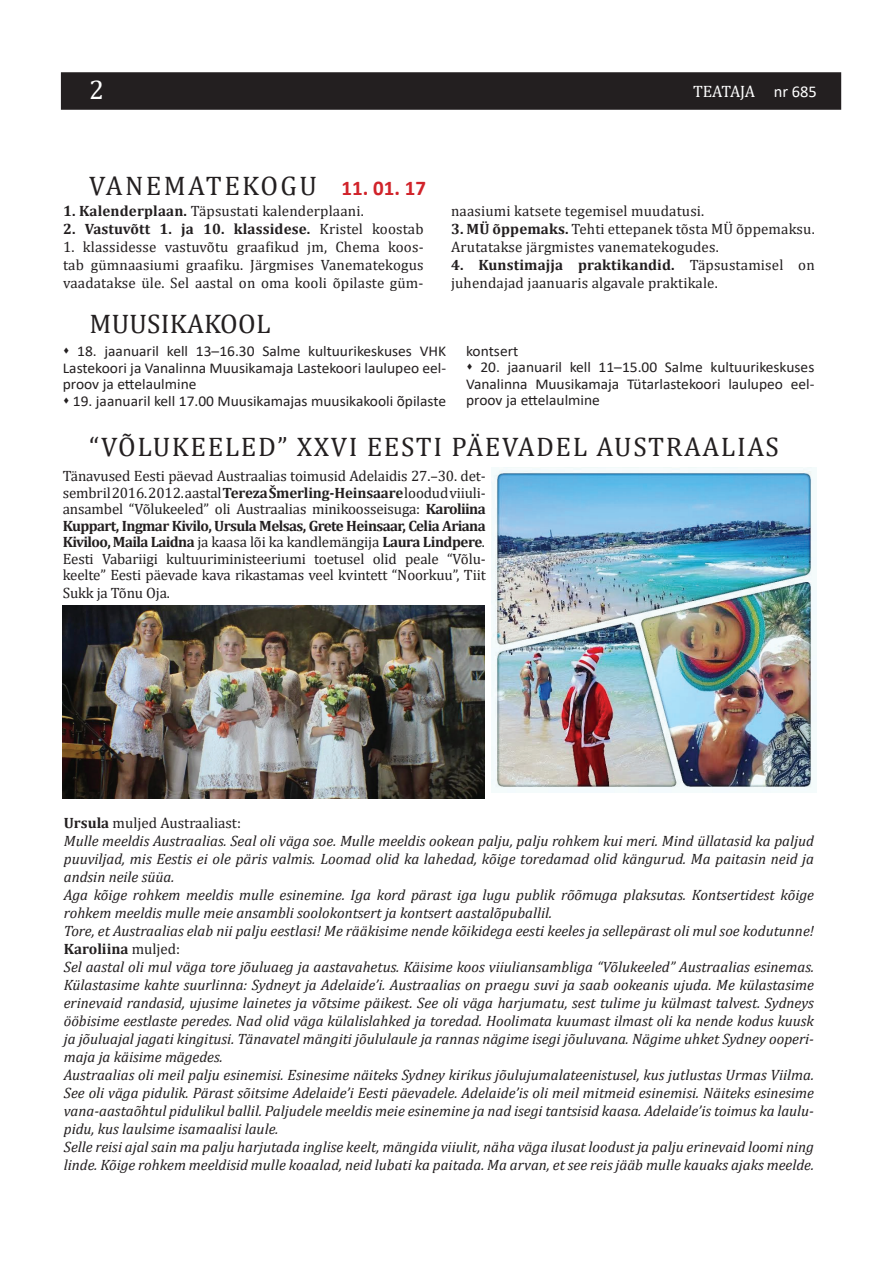
<style>
.page{position:relative;width:893px;height:1263px;background:#fff}
.page>*{position:absolute;margin:0;border:0;box-sizing:border-box;transform-origin:0 0}
.t1{font:27px "Cambria";letter-spacing:.06em;color:#231f20}
.t2{font:27px "Cambria";letter-spacing:.09em;color:#231f20}
.t3{font:27px "Cambria";letter-spacing:.01em;color:#231f20}
.t4{font:27px "Cambria";color:#fff}
.t5{font:700 21px "Calibri";color:#d1232a}
.t6{font:16.5px "Cambria";letter-spacing:-.015em;color:#fff}
.t7{font:italic 15px/18px "Cambria";color:#231f20;text-align:justify}
.t8{font:15px/16.5px "Cambria";color:#231f20}
.t9{font:15px/16.5px "Calibri";color:#231f20;text-align:justify}
.t10{font:700 15px "Cambria";letter-spacing:.01em;color:#231f20}
.s1{font-family:"Calibri"}
.s2{font-weight:700}
.s3{font-weight:400}
</style>
<div class="page">
<div style="left:61px;top:72px;width:780px;height:38px;background:#231f20"></div>
<img style="left:492px;top:468px;width:324px;height:324px">
<img style="left:63px;top:605px;width:421px;height:193px">
<p class="t4" style="left:89px;top:74px;width:16px">2</p>
<p class="t6" style="left:693px;top:82px;width:125px">TEATAJA <span class="s1">nr 685</span></p>
<p class="t2" style="left:89px;top:170px;width:229px">VANEMATEKOGU</p>
<p class="t5" style="left:341px;top:173px;width:86px">11. 01. 17</p>
<p class="t8" style="left:63px;top:203px;width:302px"><span class="s2">1. Kalenderplaan.</span> Täpsustati kalenderplaani.</p>
<p class="t10" style="left:63px;top:219px;width:362px">2. Vastuvõtt 1. ja 10. klassidese. <span class="s3">Kristel koostab</span></p>
<p class="t8" style="left:63px;top:238px;width:362px;line-height:18px;text-align:justify">1. klassidesse vastuvõtu graafikud jm, Chema koos&shy;tab gümnaasiumi graafiku. Järgmises Vanematekogus vaadatakse üle. Sel aastal on oma kooli õpilaste güm-</p>
<p class="t8" style="left:451px;top:203px;width:255px">naasiumi katsete tegemisel muudatusi.</p>
<p class="t8" style="left:451px;top:220px;width:365px;line-height:18px"><span class="s2">3. MÜ õppemaks.</span> Tehti ettepanek tõsta MÜ õppemaksu.<br>Arutatakse järgmistes vanematekogudes.</p>
<p class="t8" style="left:451px;top:256px;width:365px;line-height:18px"><span class="s2">4. Kunstimajja praktikandid.</span> Täpsustamisel on juhendajad jaanuaris algavale praktikale.</p>
<p class="t3" style="left:89px;top:307px;width:183px">MUUSIKAKOOL</p>
<p class="t9" style="left:63px;top:342px;width:385px">▲ 18. jaanuaril kell 13–16.30 Salme kultuurikeskuses VHK Lastekoori ja Vanalinna Muusikamaja Lastekoori laulupeo eel&shy;proov ja ettelaulmine</p>
<p class="t9" style="left:63px;top:392px;width:385px">▲ 19. jaanuaril kell 17.00 Muusikamajas muusikakooli õpilaste</p>
<p class="t9" style="left:466px;top:342px;width:54px">kontsert</p>
<p class="t9" style="left:466px;top:359px;width:350px">▲ 20. jaanuaril kell 11–15.00 Salme kultuurikeskuses Vanalinna Muusikamaja Tütarlastekoori laulupeo eel&shy;proov ja ettelaulmine</p>
<p class="t1" style="left:89px;top:431px;width:691px">“VÕLUKEELED” XXVI EESTI PÄEVADEL AUSTRAALIAS</p>
<p class="t8" style="left:63px;top:468px;width:425px;text-align:justify">Tänavused Eesti päevad Austraalias toimusid Adelaidis 27.–30. det&shy;sembril 2016. 2012. aastal <span class="s2">Tereza Šmerling-Heinsaare</span> loodud viiuli&shy;ansambel “Võlukeeled” oli Austraalias minikoosseisuga: <span class="s2">Karoliina Kuppart, Ingmar Kivilo, Ursula Melsas, Grete Heinsaar, Celia Ariana Kiviloo, Maila Laidna</span> ja kaasa lõi ka kandlemängija <span class="s2">Laura Lindpere</span>.</p>
<p class="t8" style="left:63px;top:550px;width:424px">Eesti Vabariigi kultuuriministeeriumi toetusel olid peale “Võlu&shy;keelte” Eesti päevade kava rikastamas veel kvintett “Noorkuu”, Tiit</p>
<p class="t8" style="left:63px;top:585px;width:109px">Sukk ja Tõnu Oja.</p>
<p class="t8" style="left:64px;top:814px;width:179px"><span class="s2">Ursula</span> muljed Austraaliast:</p>
<p class="t7" style="left:64px;top:831px;width:752px">Mulle meeldis Austraalias. Seal oli väga soe. Mulle meeldis ookean palju, palju rohkem kui meri. Mind üllatasid ka paljud puuviljad, mis Eestis ei ole päris valmis. Loomad olid ka lahedad, kõige toredamad olid kängurud. Ma paitasin neid ja andsin neile süüa.</p>
<p class="t7" style="left:64px;top:885px;width:752px">Aga kõige rohkem meeldis mulle esinemine. Iga kord pärast iga lugu publik rõõmuga plaksutas. Kontsertidest kõige rohkem meeldis mulle meie ansambli soolokontsert ja kontsert aastalõpuballil.</p>
<p class="t7" style="left:64px;top:921px;width:752px">Tore, et Austraalias elab nii palju eestlasi! Me rääkisime nende kõikidega eesti keeles ja sellepärast oli mul soe kodutunne!</p>
<p class="t10" style="left:64px;top:938px;width:118px">Karoliina <span class="s3">muljed:</span></p>
<p class="t7" style="left:64px;top:957px;width:752px">Sel aastal oli mul väga tore jõuluaeg ja aastavahetus. Käisime koos viiuliansambliga “Võlukeeled” Austraalias esinemas.<br>Külastasime kahte suurlinna: Sydneyt ja Adelaide’i. Austraalias on praegu suvi ja saab ookeanis ujuda. Me külastasime erinevaid randasid, ujusime lainetes ja võtsime päikest. See oli väga harjumatu, sest tulime ju külmast talvest. Sydneys ööbisime eestlaste peredes. Nad olid väga külalislahked ja toredad. Hoolimata kuumast ilmast oli ka nende kodus kuusk ja jõuluajal jagati kingitusi. Tänavatel mängiti jõululaule ja rannas nägime isegi jõuluvana. Nägime uhket Sydney ooperi&shy;maja ja käisime mägedes.</p>
<p class="t7" style="left:64px;top:1065px;width:752px">Austraalias oli meil palju esinemisi. Esinesime näiteks Sydney kirikus jõulujumalateenistusel, kus jutlustas Urmas Viilma.<br>See oli väga pidulik. Pärast sõitsime Adelaide’i Eesti päevadele. Adelaide’is oli meil mitmeid esinemisi. Näiteks esinesime vana-aastaõhtul pidulikul ballil. Paljudele meeldis meie esinemine ja nad isegi tantsisid kaasa. Adelaide’is toimus ka laulu&shy;pidu, kus laulsime isamaalisi laule.</p>
<p class="t7" style="left:64px;top:1137px;width:752px">Selle reisi ajal sain ma palju harjutada inglise keelt, mängida viiulit, näha väga ilusat loodust ja palju erinevaid loomi ning linde. Kõige rohkem meeldisid mulle koaalad, neid lubati ka paitada. Ma arvan, et see reis jääb mulle kauaks ajaks meelde.</p>
</div>
